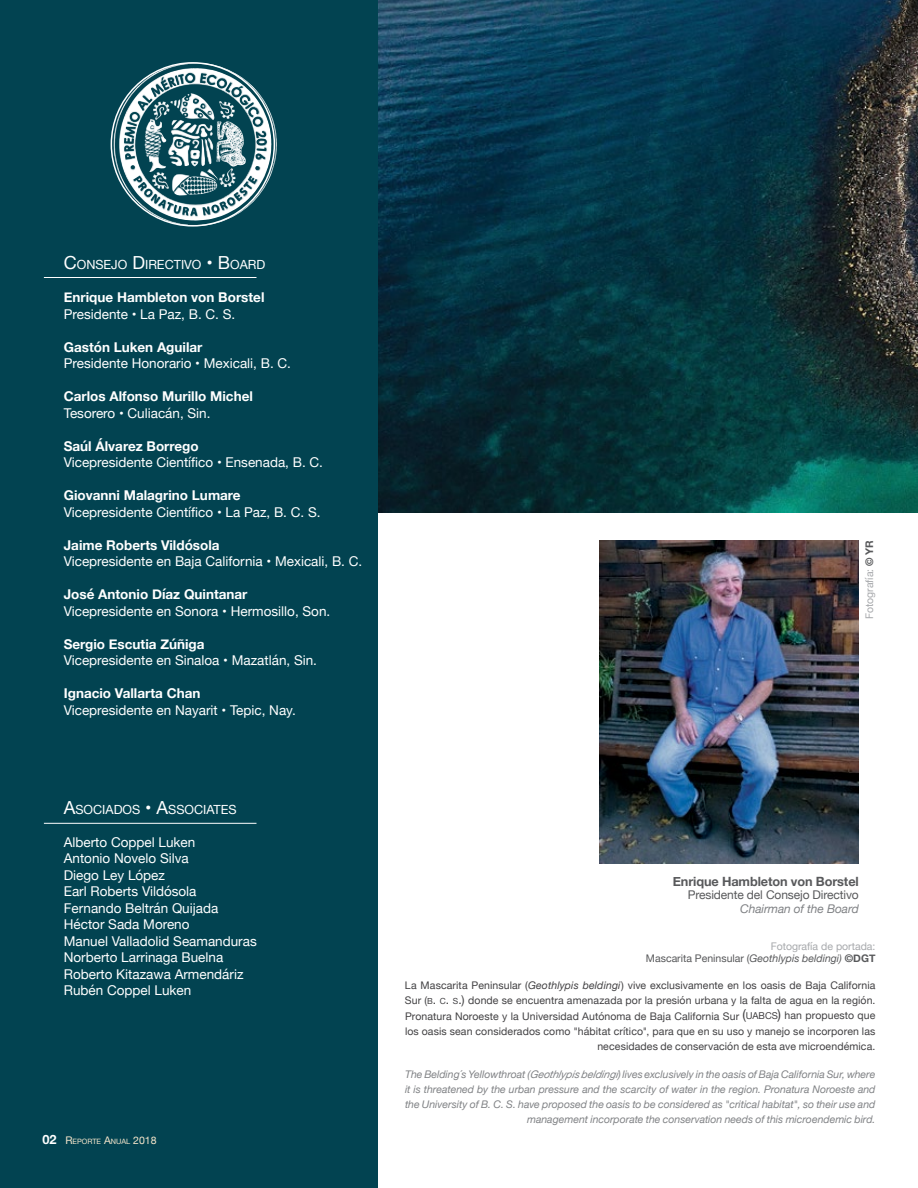
<style>
.page{position:relative;width:918px;height:1188px;background:#fff}
.page>*{position:absolute;margin:0;border:0;box-sizing:border-box;transform-origin:0 0}
.t1{font:13.5px/16.5px "Helvetica Neue";color:#fff}
.t2{font:700 13.5px "Helvetica Neue";color:#fff}
.t3{font:700 12.75px "Helvetica Neue";letter-spacing:-.01em;color:#58595b}
.t4{font:12.6px "Helvetica Neue";color:#fff}
.t5{font:12px "Helvetica Neue";letter-spacing:-.01em;color:#58595b}
.t6{font:italic 12px "Helvetica Neue";letter-spacing:-.01em;color:#808285}
.t7{font:10.5px/15px "Helvetica Neue";letter-spacing:.01em;color:#414042;text-align:right}
.t8{font:italic 10.5px/15px "Helvetica Neue";letter-spacing:-.005em;color:#808285;text-align:right}
.t9{font:10.5px/12px "Helvetica Neue";color:#a7a9ac;text-align:right}
.t10{font:7.35px "Helvetica Neue";color:#f8e7cc}
.s1{font-size:18px}
.s2{font-weight:700;font-size:12.75px;color:#fff}
.s3{font-size:10.5px}
.s4{font-weight:700;color:#58595b}
.s5{color:#58595b}
.s6{font-style:italic;color:#58595b}
.s7{font-style:italic}
.s8{font-size:8.4px}
.s9{font-size:12px}
.s10{font-size:13.5px}
.s11{font-size:9.45px}
</style>
<div class="page">
<img style="left:378px;top:0;width:513px;height:513px">
<div style="left:0;top:0;width:378px;height:1188px;background:#024351"></div>
<img style="left:891px;top:0;width:27px;height:513px">
<img style="left:113px;top:63px;width:164px;height:162px">
<hr style="left:44px;top:277px;width:212px;height:1px;background:#fff">
<hr style="left:44px;top:823px;width:212px;height:1px;background:#fff">
<img style="left:600px;top:540px;width:259px;height:324px">
<p class="t4" style="left:64px;top:256px;width:202px"><span class="s1">C</span>ONSEJO <span class="s1">D</span>IRECTIVO <span class="s1">• B</span>OARD</p>
<p class="t2" style="left:64px;top:287px;width:202px">Enrique Hambleton von Borstel</p>
<p class="t1" style="left:64px;top:307px;width:173px">Presidente • La Paz, B. C. S.</p>
<p class="t2" style="left:64px;top:336px;width:140px">Gastón Luken Aguilar</p>
<p class="t1" style="left:64px;top:356px;width:229px">Presidente Honorario • Mexicali, B. C.</p>
<p class="t2" style="left:64px;top:386px;width:191px">Carlos Alfonso Murillo Michel</p>
<p class="t1" style="left:64px;top:406px;width:148px">Tesorero • Culiacán, Sin.</p>
<p class="t2" style="left:64px;top:435px;width:137px">Saúl Álvarez Borrego</p>
<p class="t1" style="left:64px;top:455px;width:261px">Vicepresidente Científico • Ensenada, B. C.</p>
<p class="t2" style="left:64px;top:485px;width:178px">Giovanni Malagrino Lumare</p>
<p class="t1" style="left:64px;top:505px;width:258px">Vicepresidente Científico • La Paz, B. C. S.</p>
<p class="t2" style="left:64px;top:534px;width:157px">Jaime Roberts Vildósola</p>
<p class="t1" style="left:64px;top:554px;width:300px">Vicepresidente en Baja California • Mexicali, B. C.</p>
<p class="t2" style="left:64px;top:584px;width:185px">José Antonio Díaz Quintanar</p>
<p class="t1" style="left:64px;top:603px;width:268px">Vicepresidente en Sonora • Hermosillo, Son.</p>
<p class="t2" style="left:64px;top:633px;width:142px">Sergio Escutia Zúñiga</p>
<p class="t1" style="left:64px;top:653px;width:255px">Vicepresidente en Sinaloa • Mazatlán, Sin.</p>
<p class="t2" style="left:64px;top:683px;width:138px">Ignacio Vallarta Chan</p>
<p class="t1" style="left:64px;top:702px;width:234px">Vicepresidente en Nayarit • Tepic, Nay.</p>
<p class="t4" style="left:64px;top:800px;width:174px"><span class="s1">A</span>SOCIADOS <span class="s1">• A</span>SSOCIATES</p>
<p class="t1" style="left:64px;top:835px;width:195px">Alberto Coppel Luken<br>Antonio Novelo Silva<br>Diego Ley López<br>Earl Roberts Vildósola<br>Fernando Beltrán Quijada<br>Héctor Sada Moreno<br>Manuel Valladolid Seamanduras<br>Norberto Larrinaga Buelna<br>Roberto Kitazawa Armendáriz<br>Rubén Coppel Luken</p>
<p class="t10" style="left:43px;top:1136px;width:116px"><span class="s2">02</span> <span class="s3">R</span>EPORTE <span class="s3">A</span>NUAL <span class="s3">2018</span></p>
<p class="t9" style="left:864px;top:619px;width:81px;rotate:-90deg">Fotografía: <span class="s4">© YR</span></p>
<p class="t3" style="left:673px;top:871px;width:188px">Enrique Hambleton von Borstel</p>
<p class="t5" style="left:688px;top:886px;width:172px">Presidente del Consejo Directivo</p>
<p class="t6" style="left:740px;top:900px;width:120px">Chairman of the Board</p>
<p class="t9" style="left:646px;top:941px;width:231px">Fotografía de portada:<br><span class="s5">Mascarita Peninsular (</span><span class="s6">Geothlypis beldingi)</span> <span class="s4">©DGT</span></p>
<p class="t7" style="left:405px;top:979px;width:472px">La Mascarita Peninsular (<span class="s7">Geothlypis beldingi</span>) vive exclusivamente en los oasis de Baja California Sur (<span class="s8">B</span><span class="s9">.</span> <span class="s8">C</span><span class="s9">.</span> <span class="s8">S</span><span class="s9">.)</span> donde se encuentra amenazada por la presión urbana y la falta de agua en la región.<br>Pronatura Noroeste y la Universidad Autónoma de Baja California Sur <span class="s10">(</span><span class="s11">UABCS</span><span class="s10">)</span> han propuesto que los oasis sean considerados como "hábitat crítico", para que en su uso y manejo se incorporen las necesidades de conservación de esta ave microendémica.</p>
<p class="t8" style="left:405px;top:1067px;width:472px">The Belding´s Yellowthroat (Geothlypisbeldingi) lives exclusively in the oasis of Baja California Sur, where it is threatened by the urban pressure and the scarcity of water in the region. Pronatura Noroeste and the University of B. C. S. have proposed the oasis to be considered as "critical habitat", so their use and management incorporate the conservation needs of this microendemic bird.</p>
</div>
